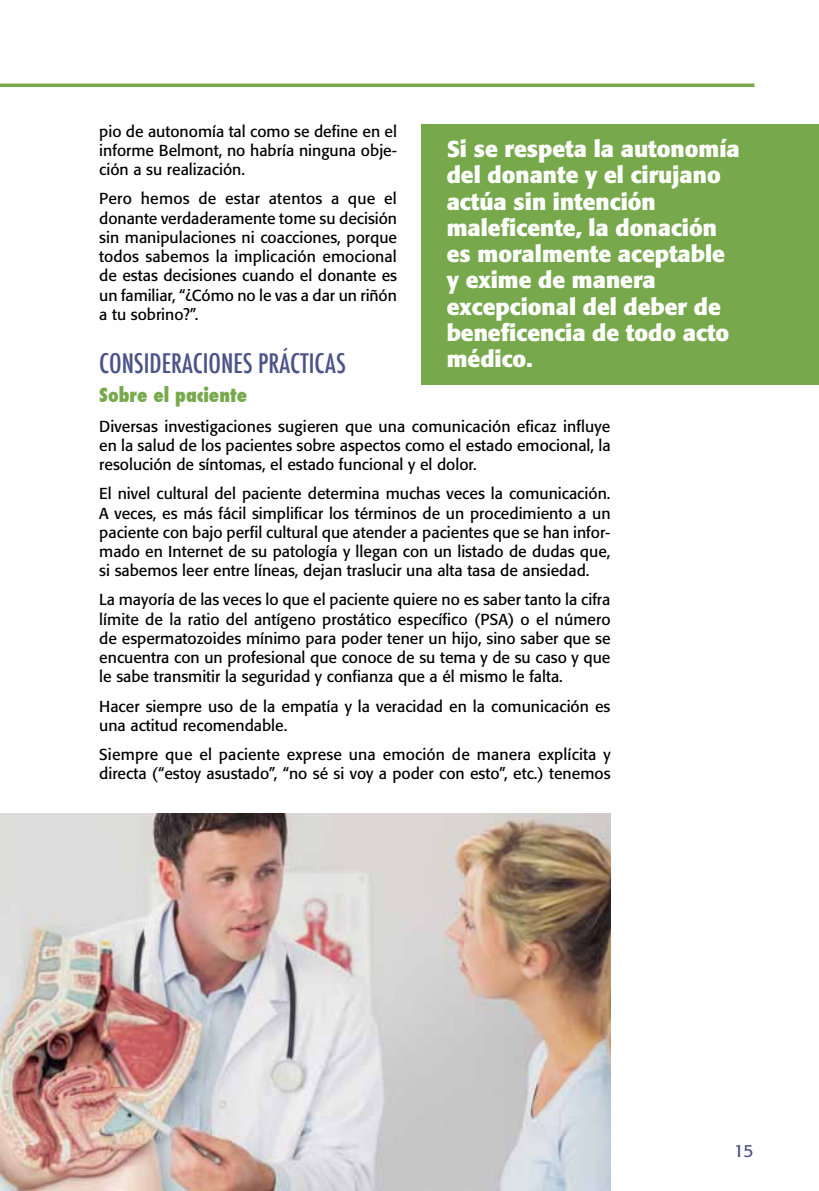
<style>
.page{position:relative;width:819px;height:1191px;background:#fff}
.page>*{position:absolute;margin:0;border:0;box-sizing:border-box;transform-origin:0 0}
.t1{font:500 condensed 26.25px "Futura";color:#4b5486}
.t2{font:700 22.75px/26.2px "Formata";color:#fff}
.t3{font:800 condensed 19.25px "Futura";color:#77a94c}
.t4{font:17.5px "Formata";color:#4b5486}
.t5{font:15.75px/19.2px "Formata";color:#000;text-align:justify}
</style>
<div class="page">
<hr style="left:0;top:84px;width:754px;height:3px;background:#77a94c">
<div style="left:422px;top:124px;width:397px;height:260px;background:#77a94c"></div>
<img style="left:0;top:814px;width:610px;height:377px">
<p class="t5" style="left:99px;top:121px;width:299px">pio de autonomía tal como se define en el informe Belmont, no habría ninguna obje&shy;ción a su realización.</p>
<p class="t5" style="left:99px;top:189px;width:299px">Pero hemos de estar atentos a que el donante verdaderamente tome su decisión sin manipulaciones ni coacciones, porque todos sabemos la implicación emocional de estas decisiones cuando el donante es un familiar, “¿Cómo no le vas a dar un riñón a tu sobrino?”.</p>
<h1 class="t1" style="left:99px;top:347px;width:56px">CONSIDERACIONE</h1>
<h1 class="t1" style="left:243px;top:347px;width:58px">S PRÁCTICA</h1>
<h1 class="t1" style="left:336px;top:347px;width:11px">S</h1>
<p class="t3" style="left:99px;top:382px;width:149px">Sobre el paciente</p>
<p class="t5" style="left:99px;top:416px;width:512px">Diversas investigaciones sugieren que una comunicación eficaz influye en la salud de los pacientes sobre aspectos como el estado emocional, la resolución de síntomas, el estado funcional y el dolor.</p>
<p class="t5" style="left:99px;top:484px;width:513px">El nivel cultural del paciente determina muchas veces la comunicación.<br>A veces, es más fácil simplificar los términos de un procedimiento a un paciente con bajo perfil cultural que atender a pacientes que se han infor&shy;mado en Internet de su patología y llegan con un listado de dudas que, si sabemos leer entre líneas, dejan traslucir una alta tasa de ansiedad.</p>
<p class="t5" style="left:99px;top:590px;width:513px">La mayoría de las veces lo que el paciente quiere no es saber tanto la cifra límite de la ratio del antígeno prostático específico (PSA) o el número de espermatozoides mínimo para poder tener un hijo, sino saber que se encuentra con un profesional que conoce de su tema y de su caso y que le sabe transmitir la seguridad y confianza que a él mismo le falta.</p>
<p class="t5" style="left:99px;top:696px;width:512px">Hacer siempre uso de la empatía y la veracidad en la comunicación es una actitud recomendable.</p>
<p class="t5" style="left:99px;top:745px;width:513px">Siempre que el paciente exprese una emoción de manera explícita y directa (“estoy asustado”, “no sé si voy a poder con esto”, etc.) tenemos</p>
<h2 class="t2" style="left:446px;top:136px;width:294px">Si se respeta la autonomía del donante y el cirujano actúa sin intención maleficente, la donación es moralmente aceptable y exime de manera excepcional del deber de beneficencia de todo acto médico.</h2>
<p class="t4" style="left:733px;top:1140px;width:21px">15</p>
</div>
